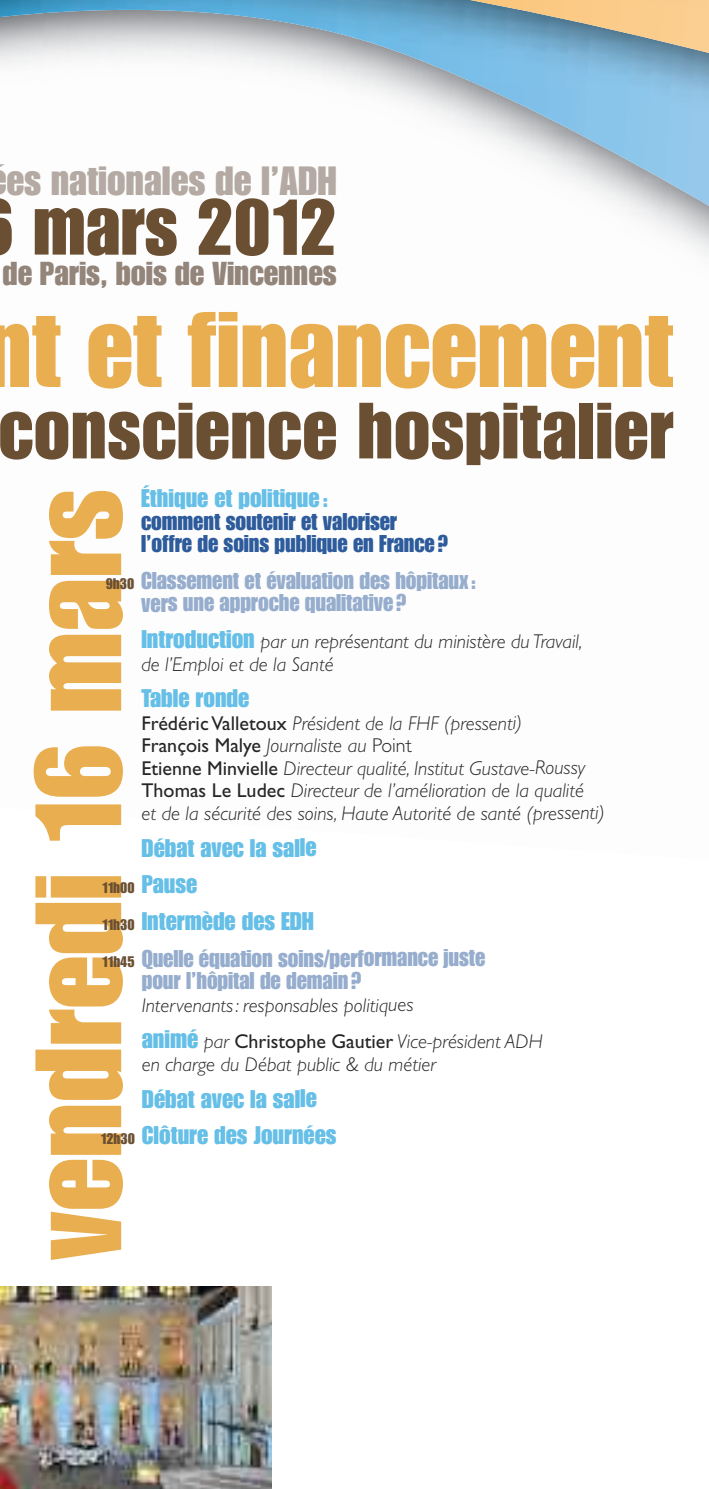
<style>
.page{position:relative;width:709px;height:1489px;background:#fff}
.page>*{position:absolute;margin:0;border:0;box-sizing:border-box;transform-origin:0 0}
.t1{font:120px "Impact LT Std";color:#e9ae4f}
.t2{font:105px "Impact LT Std";color:#e9ae4f}
.t3{font:78px "Impact LT Std";letter-spacing:.01em;color:#6b4f32}
.t4{font:77.5px "Impact LT Std";color:#6b4f32}
.t5{font:40px "Impact LT Std";color:#b4aaa3}
.t6{font:32.5px "Impact LT Std";color:#94857b}
.t7{font:25px/36.8px "Impact LT Std";color:#66bfe7}
.t8{font:23.75px/22.5px "Impact LT Std";letter-spacing:-.005em;color:#96adcd}
.t9{font:23.75px/22.5px "Impact LT Std";letter-spacing:-.005em;color:#2d5b9b}
.t10{font:italic 300 20px/22.5px "Gill Sans Std";color:#272627}
.t11{font:15px "Impact LT Std";color:#6b4f32}
.s1{font-size:15px;color:#6b4f32}
.s2{font-family:"Impact LT Std";font-weight:400;font-style:normal;font-size:25px;color:#66bfe7}
.s3{font-weight:400;font-style:normal}
.s4{font-style:normal}
.s5{font-size:25px;color:#66bfe7}
</style>
<div class="page">
<svg style="left:0;top:0;width:709px;height:235px"></svg>
<img style="left:0;top:1286px;width:271px;height:202px">
<h3 class="t5" style="left:6px;top:166px;width:332px">es nationales de l’ADH</h3>
<h3 class="t4" style="left:33px;top:199px;width:305px">mars 2012</h3>
<h3 class="t6" style="left:3px;top:261px;width:335px">de Paris, bois de Vincennes</h3>
<h2 class="t2" style="left:-17px;top:312px;width:692px">nt et financement</h2>
<h3 class="t3" style="left:-2px;top:402px;width:676px">conscience hospitalier</h3>
<h1 class="t1" style="left:35px;top:1260px;width:772px;rotate:-90deg">vendredi 16 mars</h1>
<p class="t7" style="left:141px;top:481px;width:189px">Éthique et politique :</p>
<p class="t9" style="left:141px;top:511px;width:309px">comment soutenir et valoriser l’offre de soins publique en France?</p>
<p class="t8" style="left:141px;top:570px;width:337px;text-indent:-36px"><span class="s1">9h30</span> Classement et évaluation des hôpitaux : vers une approche qualitative?</p>
<p class="t10" style="left:141px;top:631px;width:442px"><span class="s2">Introduction</span> par un représentant du ministère du Travail, de l’Emploi et de la Santé</p>
<p class="t7" style="left:141px;top:681px;width:109px">Table ronde</p>
<p class="t10" style="left:141px;top:713px;width:465px"><span class="s3">FrédéricValletoux</span> Président de la FHF (pressenti)<br><span class="s3">François Malye</span> Journaliste au <span class="s4">Point<br></span><span class="s3">Etienne Minvielle</span> Directeur qualité, Institut Gustave-Roussy <span class="s3">Thomas Le Ludec</span> Directeur de l’amélioration de la qualité<br>et de la sécurité des soins, Haute Autorité de santé (pressenti)</p>
<p class="t7" style="left:142px;top:830px;width:176px">Débat avec la salle</p>
<p class="t11" style="left:102px;top:882px;width:97px">11h00 <span class="s5">Pause</span></p>
<p class="t7" style="left:102px;top:903px;width:213px"><span class="s1">11h30</span> Intermède des EDH</p>
<p class="t8" style="left:142px;top:947px;width:345px;text-indent:-40px"><span class="s1">11h45</span> Quelle équation soins/performance juste pour l’hôpital de demain?</p>
<p class="t10" style="left:142px;top:988px;width:402px;line-height:36.5px">Intervenants: responsables politiques<br><span class="s2">animé</span> par <span class="s3">Christophe Gautier</span> Vice-président ADH</p>
<p class="t10" style="left:142px;top:1054px;width:295px">en charge du Débat public &amp; du métier</p>
<p class="t7" style="left:101px;top:1081px;width:237px;text-indent:41px">Débat avec la salle<br><span class="s1">12h30</span> Clôture des Journées</p>
</div>
